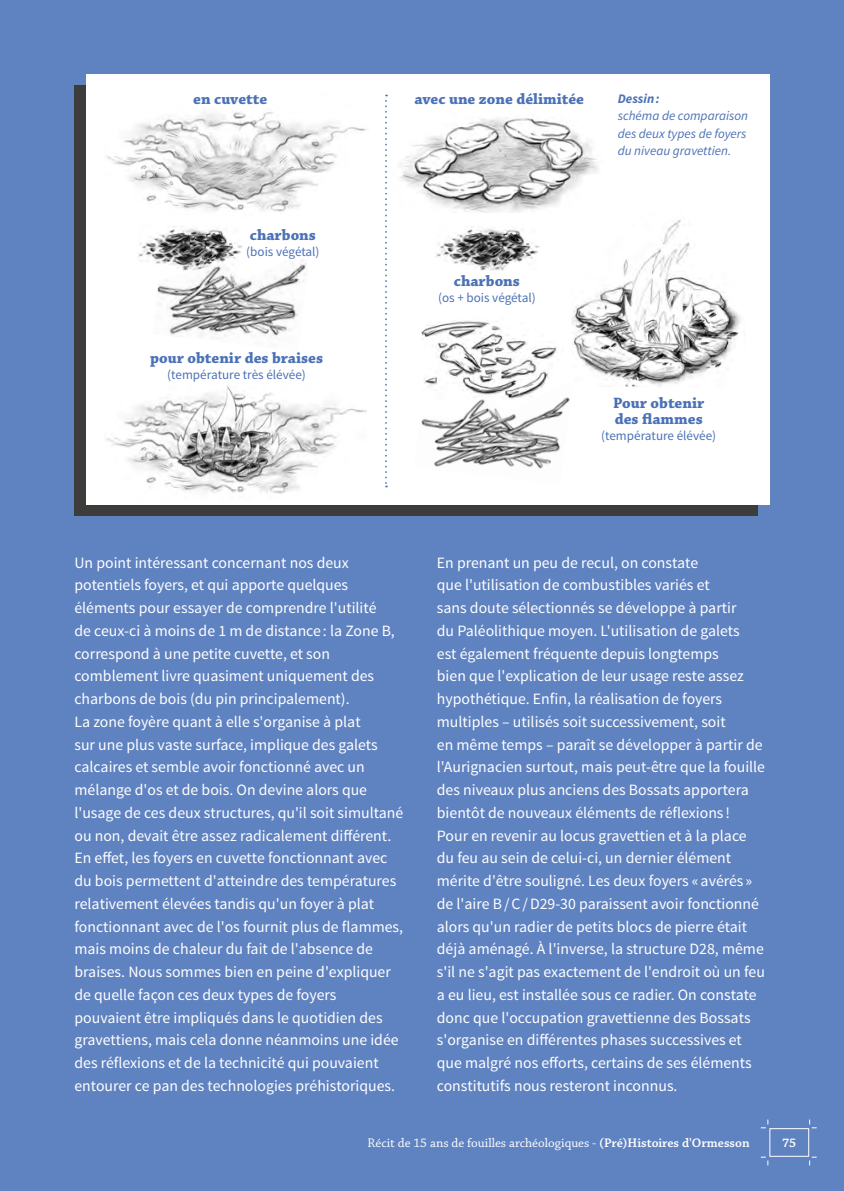
<style>
.page{position:relative;width:844px;height:1191px;background:#fff}
.page>*{position:absolute;margin:0;border:0;box-sizing:border-box;transform-origin:0 0}
.t1{font:15.75px/22.8px "Source Sans Pro";color:#fff}
.t2{font:700 15.75px/15.8px "Chaparral Pro";color:#4b71b6}
.t3{font:13.12px "Source Sans Pro";color:#4b71b6}
.t4{font:13.12px "Chaparral Pro";color:#fff}
.t5{font:italic 13.12px/17.5px "Source Sans Pro";color:#4b71b6}
.t6{font:italic 700 13.12px "Source Sans Pro";color:#4b71b6}
.t7{font:600 13.12px "Chaparral Pro";color:#fff}
.s1{font-weight:600}
</style>
<div class="page">
<div style="left:0;top:0;width:843px;height:1191px;background:#5f82c1"></div>
<div style="left:74px;top:86px;width:684px;height:430px;background:#3c3c3b"></div>
<div style="left:86px;top:74px;width:683px;height:431px;background:#fff"></div>
<img style="left:106px;top:112px;width:261px;height:100px">
<img style="left:138px;top:226px;width:104px;height:35px">
<img style="left:152px;top:248px;width:154px;height:89px">
<img style="left:399px;top:118px;width:199px;height:95px">
<img style="left:572px;top:219px;width:169px;height:168px">
<img style="left:421px;top:320px;width:136px;height:61px">
<img style="left:436px;top:226px;width:104px;height:45px">
<img style="left:421px;top:381px;width:149px;height:88px">
<img style="left:106px;top:385px;width:260px;height:109px">
<svg style="left:385px;top:95px;width:2px;height:392px"></svg>
<svg style="left:760px;top:1119px;width:8px;height:9px"></svg>
<svg style="left:760px;top:1156px;width:8px;height:9px"></svg>
<svg style="left:809px;top:1119px;width:7px;height:9px"></svg>
<svg style="left:809px;top:1156px;width:7px;height:9px"></svg>
<div style="left:769px;top:1128px;width:39px;height:28px;border:1px solid #fff"></div>
<p class="t2" style="left:193px;top:91px;width:75px">en cuvette</p>
<p class="t2" style="left:250px;top:227px;width:67px">charbons</p>
<p class="t3" style="left:246px;top:243px;width:75px">(bois végétal)</p>
<p class="t2" style="left:150px;top:350px;width:174px">pour obtenir des braises</p>
<p class="t3" style="left:167px;top:366px;width:140px">(température très élévée)</p>
<p class="t2" style="left:414px;top:91px;width:171px">avec une zone délimitée</p>
<p class="t6" style="left:617px;top:90px;width:43px">Dessin:</p>
<p class="t5" style="left:617px;top:107px;width:132px">schéma de comparaison des deux types de foyers du niveau gravettien.</p>
<p class="t2" style="left:454px;top:274px;width:67px">charbons</p>
<p class="t3" style="left:438px;top:289px;width:99px">(os + bois végétal)</p>
<p class="t2" style="left:613px;top:396px;width:93px">Pour obtenir des flammes</p>
<p class="t3" style="left:601px;top:427px;width:116px">(température élévée)</p>
<p class="t1" style="left:74px;top:551px;width:330px">Un point intéressant concernant nos deux potentiels foyers, et qui apporte quelques éléments pour essayer de comprendre l'utilité<br>de ceux-ci à moins de 1 m de distance : la Zone B, correspond à une petite cuvette, et son comblement livre quasiment uniquement des charbons de bois (du pin principalement).<br>La zone foyère quant à elle s'organise à plat<br>sur une plus vaste surface, implique des galets calcaires et semble avoir fonctionné avec un mélange d'os et de bois. On devine alors que l'usage de ces deux structures, qu'il soit simultané ou non, devait être assez radicalement différent.<br>En effet, les foyers en cuvette fonctionnant avec du bois permettent d'atteindre des températures relativement élevées tandis qu'un foyer à plat fonctionnant avec de l'os fournit plus de flammes, mais moins de chaleur du fait de l'absence de braises. Nous sommes bien en peine d'expliquer de quelle façon ces deux types de foyers pouvaient être impliqués dans le quotidien des gravettiens, mais cela donne néanmoins une idée des réflexions et de la technicité qui pouvaient entourer ce pan des technologies préhistoriques.</p>
<p class="t1" style="left:437px;top:551px;width:329px">En prenant un peu de recul, on constate<br>que l'utilisation de combustibles variés et<br>sans doute sélectionnés se développe à partir<br>du Paléolithique moyen. L'utilisation de galets<br>est également fréquente depuis longtemps<br>bien que l'explication de leur usage reste assez hypothétique. Enfin, la réalisation de foyers multiples – utilisés soit successivement, soit<br>en même temps – paraît se développer à partir de l'Aurignacien surtout, mais peut-être que la fouille des niveaux plus anciens des Bossats apportera bientôt de nouveaux éléments de réflexions !<br>Pour en revenir au locus gravettien et à la place du feu au sein de celui-ci, un dernier élément mérite d'être souligné. Les deux foyers «avérés » de l'aire B/C/D29-30 paraissent avoir fonctionné alors qu'un radier de petits blocs de pierre était déjà aménagé. À l'inverse, la structure D28, même s'il ne s'agit pas exactement de l'endroit où un feu a eu lieu, est installée sous ce radier. On constate donc que l'occupation gravettienne des Bossats s'organise en différentes phases successives et que malgré nos efforts, certains de ses éléments constitutifs nous resteront inconnus.</p>
<p class="t4" style="left:367px;top:1135px;width:383px">Récit de 15 ans de fouilles archéologiques - <span class="s1">(Pré)Histoires d'Ormesson</span></p>
<p class="t7" style="left:782px;top:1135px;width:16px">75</p>
</div>
